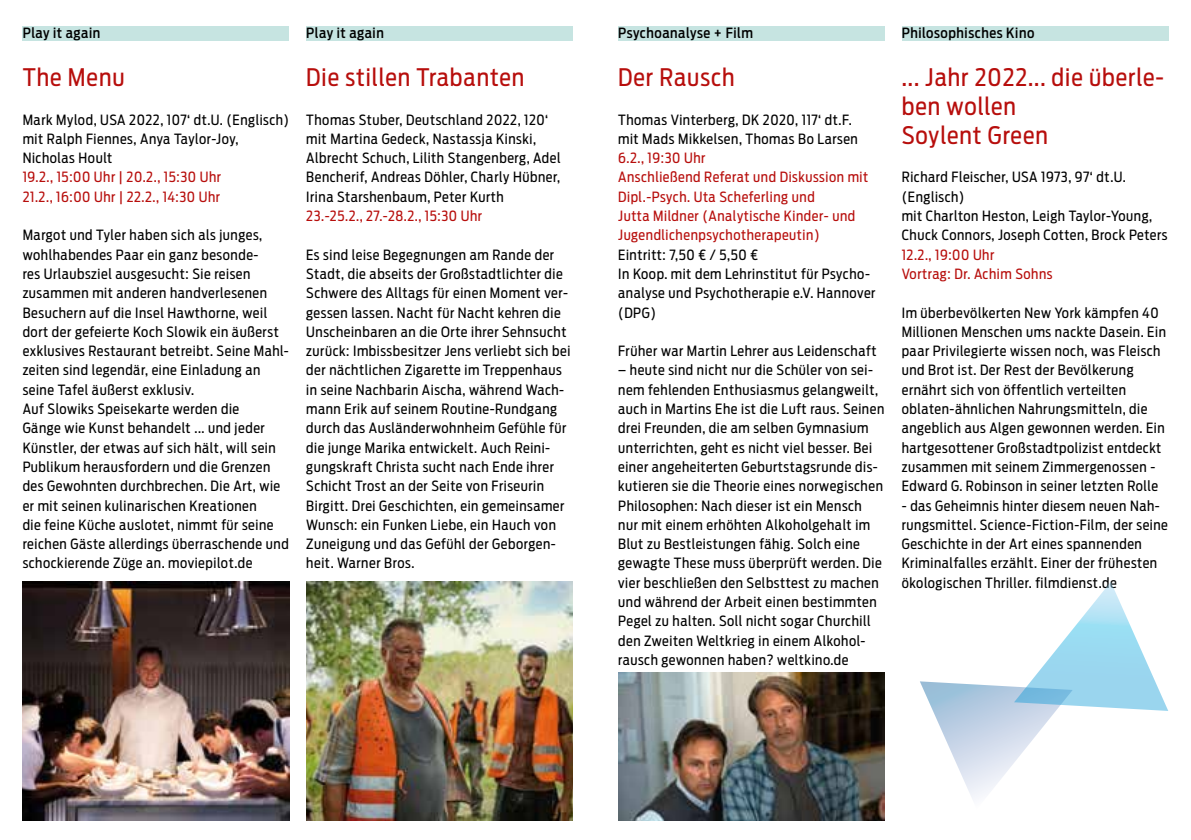
<style>
.page{position:relative;width:1191px;height:840px;background:#fff}
.page>*{position:absolute;margin:0;border:0;box-sizing:border-box;transform-origin:0 0}
.t1{font:24px/29px "Antenna Cond";letter-spacing:.04em;color:#b70e0c}
.t2{font:14px/19.2px "Antenna Cond";letter-spacing:.04em;color:#000}
.t3{font:14px/19.2px "Antenna Cond";letter-spacing:.04em;color:#b70e0c}
.t4{font:500 14px "Antenna Cond";letter-spacing:.04em;color:#000}
</style>
<div class="page">
<div style="left:23px;top:27px;width:266px;height:14px;background:#c6e4e1"></div>
<div style="left:306px;top:27px;width:267px;height:14px;background:#c6e4e1"></div>
<div style="left:618px;top:27px;width:266px;height:14px;background:#c6e4e1"></div>
<div style="left:901px;top:27px;width:267px;height:14px;background:#c6e4e1"></div>
<img style="left:23px;top:581px;width:266px;height:239px">
<img style="left:306px;top:581px;width:267px;height:239px">
<img style="left:618px;top:672px;width:266px;height:148px">
<svg style="left:920px;top:582px;width:248px;height:217px"></svg>
<p class="t4" style="left:23px;top:24px;width:79px">Play it again</p>
<h1 class="t1" style="left:23px;top:63px;width:103px">The Menu</h1>
<p class="t2" style="left:23px;top:110px;width:268px">Mark Mylod, USA 2022, 107‘ dt.U. (Englisch) mit Ralph Fiennes, Anya Taylor-Joy,<br>Nicholas Hoult</p>
<p class="t3" style="left:23px;top:168px;width:200px">19.2., 15:00 Uhr | 20.2., 15:30 Uhr<br>21.2., 16:00 Uhr | 22.2., 14:30 Uhr</p>
<p class="t2" style="left:23px;top:225px;width:268px">Margot und Tyler haben sich als junges, wohlhabendes Paar ein ganz besonde-<br>res Urlaubsziel ausgesucht: Sie reisen zusammen mit anderen handverlesenen Besuchern auf die Insel Hawthorne, weil dort der gefeierte Koch Slowik ein äußerst exklusives Restaurant betreibt. Seine Mahl&shy;zeiten sind legendär, eine Einladung an seine Tafel äußerst exklusiv.<br>Auf Slowiks Speisekarte werden die<br>Gänge wie Kunst behandelt ... und jeder Künstler, der etwas auf sich hält, will sein Publikum herausfordern und die Grenzen des Gewohnten durchbrechen. Die Art, wie er mit seinen kulinarischen Kreationen<br>die feine Küche auslotet, nimmt für seine reichen Gäste allerdings überraschende und schockierende Züge an. moviepilot.de</p>
<p class="t4" style="left:306px;top:24px;width:79px">Play it again</p>
<h1 class="t1" style="left:306px;top:63px;width:219px">Die stillen Trabanten</h1>
<p class="t2" style="left:306px;top:110px;width:256px">Thomas Stuber, Deutschland 2022, 120‘ mit Martina Gedeck, Nastassja Kinski, Albrecht Schuch, Lilith Stangenberg, Adel Bencherif, Andreas Döhler, Charly Hübner, Irina Starshenbaum, Peter Kurth</p>
<p class="t3" style="left:306px;top:206px;width:177px">23.-25.2., 27.-28.2., 15:30 Uhr</p>
<p class="t2" style="left:306px;top:245px;width:266px">Es sind leise Begegnungen am Rande der Stadt, die abseits der Großstadtlichter die Schwere des Alltags für einen Moment ver&shy;gessen lassen. Nacht für Nacht kehren die Unscheinbaren an die Orte ihrer Sehnsucht zurück: Imbissbesitzer Jens verliebt sich bei der nächtlichen Zigarette im Treppenhaus in seine Nachbarin Aischa, während Wach&shy;mann Erik auf seinem Routine-Rundgang durch das Ausländerwohnheim Gefühle für die junge Marika entwickelt. Auch Reini&shy;gungskraft Christa sucht nach Ende ihrer Schicht Trost an der Seite von Friseurin Birgitt. Drei Geschichten, ein gemeinsamer Wunsch: ein Funken Liebe, ein Hauch von Zuneigung und das Gefühl der Geborgen&shy;heit. Warner Bros.</p>
<p class="t4" style="left:618px;top:24px;width:136px">Psychoanalyse + Film</p>
<h1 class="t1" style="left:618px;top:63px;width:118px">Der Rausch</h1>
<p class="t2" style="left:618px;top:110px;width:241px">Thomas Vinterberg, DK 2020, 117‘ dt.F. mit Mads Mikkelsen, Thomas Bo Larsen</p>
<p class="t3" style="left:618px;top:148px;width:251px">6.2., 19:30 Uhr<br>Anschließend Referat und Diskussion mit Dipl.-Psych. Uta Scheferling und<br>Jutta Mildner (Analytische Kinder- und Jugendlichenpsychotherapeutin)</p>
<p class="t2" style="left:618px;top:245px;width:259px">Eintritt: 7,50 € / 5,50 €<br>In Koop. mit dem Lehrinstitut für Psycho&shy;analyse und Psychotherapie e.V. Hannover (DPG)</p>
<p class="t2" style="left:618px;top:341px;width:260px">Früher war Martin Lehrer aus Leidenschaft</p>
<p class="t2" style="left:618px;top:360px;width:267px">– heute sind nicht nur die Schüler von sei&shy;nem fehlenden Enthusiasmus gelangweilt, auch in Martins Ehe ist die Luft raus. Seinen drei Freunden, die am selben Gymnasium unterrichten, geht es nicht viel besser. Bei einer angeheiterten Geburtstagsrunde dis&shy;kutieren sie die Theorie eines norwegischen Philosophen: Nach dieser ist ein Mensch nur mit einem erhöhten Alkoholgehalt im Blut zu Bestleistungen fähig. Solch eine gewagte These muss überprüft werden. Die vier beschließen den Selbsttest zu machen und während der Arbeit einen bestimmten Pegel zu halten. Soll nicht sogar Churchill den Zweiten Weltkrieg in einem Alkohol&shy;rausch gewonnen haben? weltkino.de</p>
<p class="t4" style="left:901px;top:24px;width:134px">Philosophisches Kino</p>
<h1 class="t1" style="left:901px;top:63px;width:264px">... Jahr 2022... die überle&shy;ben wollen<br>Soylent Green</h1>
<p class="t2" style="left:901px;top:168px;width:267px">Richard Fleischer, USA 1973, 97‘ dt.U. (Englisch)<br>mit Charlton Heston, Leigh Taylor-Young, Chuck Connors, Joseph Cotten, Brock Peters</p>
<p class="t3" style="left:901px;top:245px;width:152px">12.2., 19:00 Uhr<br>Vortrag: Dr. Achim Sohns</p>
<p class="t2" style="left:901px;top:303px;width:266px">Im überbevölkerten New York kämpfen 40<br>Millionen Menschen ums nackte Dasein. Ein paar Privilegierte wissen noch, was Fleisch und Brot ist. Der Rest der Bevölkerung ernährt sich von öffentlich verteilten oblaten-ähnlichen Nahrungsmitteln, die angeblich aus Algen gewonnen werden. Ein hartgesottener Großstadtpolizist entdeckt zusammen mit seinem Zimmergenossen - Edward G. Robinson in seiner letzten Rolle</p>
<p class="t2" style="left:901px;top:495px;width:268px">- das Geheimnis hinter diesem neuen Nah&shy;rungsmittel. Science-Fiction-Film, der seine Geschichte in der Art eines spannenden Kriminalfalles erzählt. Einer der frühesten ökologischen Thriller. filmdienst.de</p>
</div>
